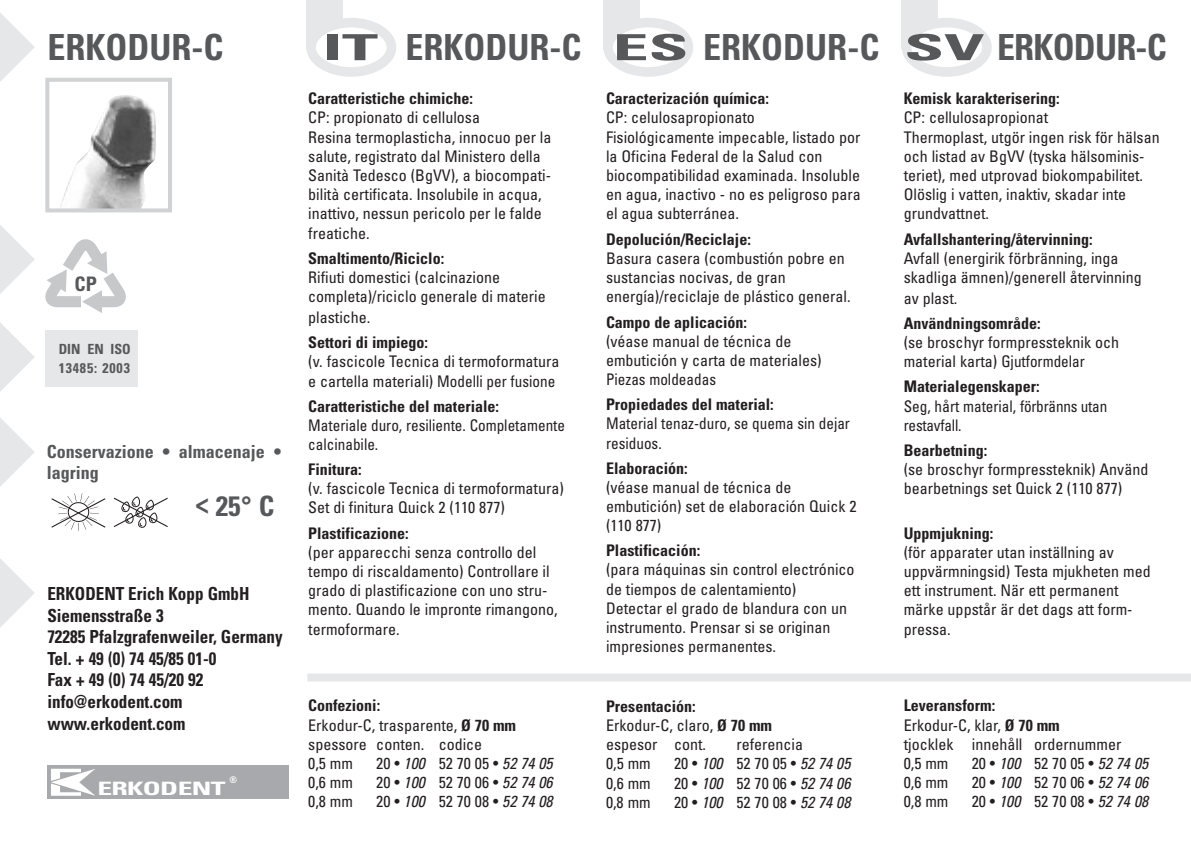
<style>
.page{position:relative;width:1191px;height:842px;background:#fff}
.page>*{position:absolute;margin:0;border:0;box-sizing:border-box;transform-origin:0 0}
.t1{font:700 condensed 36px "Univers";color:#57585a;scale:2 1}
.t2{font:700 condensed 36px "Univers";letter-spacing:-.02em;color:#57585a;scale:2 1}
.t3{font:700 condensed 36px "Univers";color:#57585a}
.t4{font:700 condensed 28px "Univers";color:#57585a}
.t5{font:700 condensed 20px "Univers";color:#57585a}
.t6{font:700 condensed 18.4px "Univers";letter-spacing:-.02em;color:#fff;scale:1.6 1}
.t7{font:700 condensed 18px/21.6px "Univers";color:#231f20;scale:.95 1}
.t8{font:700 condensed 18px/21.6px "Univers";color:#57585a}
.t9{font:condensed 16px/19.2px "Univers";color:#231f20}
.t10{font:700 condensed 16px "Univers";color:#231f20}
.t11{font:condensed 16px/19.2px "Univers";color:#231f20;scale:.95 1}
.t12{font:700 condensed 14px/19.6px "Univers";letter-spacing:.06em;color:#57585a}
.t13{font:700 condensed 9.2px "Univers";color:#fff}
.s1{font-weight:700}
.s2{font-style:italic}
</style>
<div class="page">
<div style="left:306px;top:0;width:36px;height:49px;background:#e6e7e9"></div>
<svg style="left:306px;top:18px;width:90px;height:59px"></svg>
<div style="left:603px;top:0;width:36px;height:49px;background:#e6e7e9"></div>
<svg style="left:603px;top:18px;width:90px;height:59px"></svg>
<div style="left:901px;top:0;width:37px;height:49px;background:#e6e7e9"></div>
<svg style="left:902px;top:18px;width:89px;height:59px"></svg>
<div style="left:307px;top:673px;width:884px;height:8px;background:#e6e7e9"></div>
<svg style="left:51px;top:493px;width:55px;height:38px"></svg>
<svg style="left:113px;top:497px;width:55px;height:31px"></svg>
<svg style="left:45px;top:239px;width:81px;height:74px"></svg>
<div style="left:47px;top:765px;width:242px;height:34px;background:#a8a9ad"></div>
<svg style="left:51px;top:769px;width:44px;height:27px"></svg>
<svg style="left:0;top:13px;width:35px;height:69px"></svg>
<svg style="left:0;top:559px;width:34px;height:68px"></svg>
<svg style="left:0;top:418px;width:35px;height:69px"></svg>
<svg style="left:0;top:225px;width:35px;height:69px"></svg>
<img style="left:60px;top:95px;width:96px;height:112px">
<div style="left:45px;top:78px;width:127px;height:134px;border:4px solid #d1d2d4"></div>
<svg style="left:0;top:323px;width:34px;height:68px"></svg>
<div style="left:45px;top:330px;width:93px;height:57px;background:#e6e7e9"></div>
<h1 class="t3" style="left:47px;top:34px;width:178px">ERKODUR-C</h1>
<p class="t5" style="left:75px;top:277px;width:24px">CP</p>
<p class="t12" style="left:59px;top:340px;width:74px">DIN EN ISO<br>13485: 2003</p>
<p class="t8" style="left:47px;top:442px;width:236px">Conservazione • almacenaje • lagring</p>
<h2 class="t4" style="left:195px;top:496px;width:81px">&lt; 25° C</h2>
<p class="t7" style="left:47px;top:584px;width:249px">ERKODENT Erich Kopp GmbH<br>Siemensstraße 3<br>72285 Pfalzgrafenweiler, Germany<br>Tel. + 49 (0) 74 45/85 01-0<br>Fax + 49 (0) 74 45/20 92 info@erkodent.com www.erkodent.com</p>
<p class="t13" style="left:229px;top:776px;width:9px">®</p>
<p class="t6" style="left:97px;top:782px;width:82px">ERKODENT</p>
<h1 class="t1" style="left:322px;top:34px;width:131px">IT ERKODUR-C</h1>
<h1 class="t1" style="left:612px;top:34px;width:135px">ES ERKODUR-C</h1>
<h1 class="t2" style="left:904px;top:34px;width:133px">SV ERKODUR-C</h1>
<p class="t10" style="left:308px;top:93px;width:166px">Caratteristiche chimiche:</p>
<p class="t9" style="left:308px;top:109px;width:245px">CP: propionato di cellulosa<br>Resina termoplasticha, innocuo per la salute, registrato dal Ministero della Sanità Tedesco (BgVV), a biocompati&shy;bilità certificata. Insolubile in acqua, inattivo, nessun pericolo per le falde freatiche.</p>
<p class="t10" style="left:308px;top:252px;width:138px">Smaltimento/Riciclo:</p>
<p class="t9" style="left:308px;top:269px;width:239px;line-height:20px">Rifiuti domestici (calcinazione completa)/riciclo generale di materie plastiche.</p>
<p class="t10" style="left:308px;top:337px;width:121px">Settori di impiego:</p>
<p class="t9" style="left:308px;top:353px;width:253px">(v. fascicole Tecnica di termoformatura e cartella materiali) Modelli per fusione</p>
<p class="t10" style="left:308px;top:400px;width:192px">Caratteristiche del materiale:</p>
<p class="t11" style="left:308px;top:417px;width:272px">Materiale duro, resiliente. Completamente calcinabile.</p>
<p class="t10" style="left:308px;top:463px;width:55px">Finitura:</p>
<p class="t9" style="left:308px;top:480px;width:257px">(v. fascicole Tecnica di termoformatura)<br>Set di finitura Quick 2 (110 877)</p>
<p class="t10" style="left:308px;top:527px;width:102px">Plastificazione:</p>
<p class="t9" style="left:308px;top:544px;width:251px">(per apparecchi senza controllo del tempo di riscaldamento) Controllare il grado di plastificazione con uno stru&shy;mento. Quando le impronte rimangono, termoformare.</p>
<p class="t9" style="left:308px;top:697px;width:209px"><span class="s1">Confezioni:<br></span>Erkodur-C, trasparente, <span class="s1">Ø 70 mm </span>spessore conten. codice<br>0,5 mm</p>
<p class="t9" style="left:376px;top:755px;width:178px">20 • <span class="s2">100</span> 52 70 05 • <span class="s2">52 74 05</span></p>
<p class="t9" style="left:308px;top:774px;width:46px">0,6 mm</p>
<p class="t9" style="left:376px;top:774px;width:178px">20 • <span class="s2">100</span> 52 70 06 • <span class="s2">52 74 06</span></p>
<p class="t9" style="left:308px;top:793px;width:46px">0,8 mm</p>
<p class="t9" style="left:376px;top:793px;width:178px">20 • <span class="s2">100</span> 52 70 08 • <span class="s2">52 74 08</span></p>
<p class="t10" style="left:606px;top:93px;width:164px">Caracterización química:</p>
<p class="t9" style="left:606px;top:109px;width:256px">CP: celulosapropionato Fisiológicamente impecable, listado por la Oficina Federal de la Salud con biocompatibilidad examinada. Insoluble en agua, inactivo - no es peligroso para el agua subterránea.</p>
<p class="t10" style="left:606px;top:233px;width:146px">Depolución/Reciclaje:</p>
<p class="t9" style="left:606px;top:250px;width:246px">Basura casera (combustión pobre en sustancias nocivas, de gran energía)/reciclaje de plástico general.</p>
<p class="t10" style="left:606px;top:316px;width:143px">Campo de aplicación:</p>
<p class="t9" style="left:606px;top:333px;width:217px">(véase manual de técnica de embutición y carta de materiales)<br>Piezas moldeadas</p>
<p class="t10" style="left:606px;top:399px;width:169px">Propiedades del material:</p>
<p class="t11" style="left:606px;top:415px;width:258px">Material tenaz-duro, se quema sin dejar residuos.</p>
<p class="t10" style="left:606px;top:462px;width:83px">Elaboración:</p>
<p class="t9" style="left:606px;top:479px;width:252px">(véase manual de técnica de embutición) set de elaboración Quick 2 (110 877)</p>
<p class="t10" style="left:606px;top:545px;width:96px">Plastificación:</p>
<p class="t9" style="left:606px;top:561px;width:250px">(para máquinas sin control electrónico de tiempos de calentamiento)<br>Detectar el grado de blandura con un instrumento. Prensar si se originan impresiones permanentes.</p>
<p class="t9" style="left:606px;top:698px;width:168px"><span class="s1">Presentación:<br></span>Erkodur-C, claro, <span class="s1">Ø 70 mm </span>espesor cont.</p>
<p class="t9" style="left:736px;top:736px;width:68px">referencia</p>
<p class="t9" style="left:606px;top:755px;width:46px">0,5 mm</p>
<p class="t9" style="left:674px;top:755px;width:178px">20 • <span class="s2">100</span> 52 70 05 • <span class="s2">52 74 05</span></p>
<p class="t9" style="left:606px;top:774px;width:46px">0,6 mm</p>
<p class="t9" style="left:674px;top:774px;width:178px">20 • <span class="s2">100</span> 52 70 06 • <span class="s2">52 74 06</span></p>
<p class="t9" style="left:606px;top:794px;width:46px">0,8 mm</p>
<p class="t9" style="left:674px;top:794px;width:178px">20 • <span class="s2">100</span> 52 70 08 • <span class="s2">52 74 08</span></p>
<p class="t10" style="left:903px;top:93px;width:157px">Kemisk karakterisering:</p>
<p class="t9" style="left:903px;top:109px;width:257px">CP: cellulosapropionat<br>Thermoplast, utgör ingen risk för hälsan och listad av BgVV (tyska hälsominis&shy;teriet), med utprovad biokompabilitet.<br>Olöslig i vatten, inaktiv, skadar inte grundvattnet.</p>
<p class="t10" style="left:903px;top:233px;width:191px">Avfallshantering/återvinning:</p>
<p class="t9" style="left:903px;top:249px;width:239px;line-height:20px">Avfall (energirik förbränning, inga skadliga ämnen)/generell återvinning av plast.</p>
<p class="t10" style="left:903px;top:317px;width:138px">Användningsområde:</p>
<p class="t9" style="left:903px;top:334px;width:217px">(se broschyr formpressteknik och material karta) Gjutformdelar</p>
<p class="t10" style="left:903px;top:381px;width:137px">Materialegenskaper:</p>
<p class="t11" style="left:903px;top:398px;width:216px">Seg, hårt material, förbränns utan restavfall.</p>
<p class="t10" style="left:903px;top:444px;width:85px">Bearbetning:</p>
<p class="t9" style="left:903px;top:461px;width:246px">(se broschyr formpressteknik) Använd bearbetnings set Quick 2 (110 877)</p>
<p class="t10" style="left:903px;top:527px;width:91px">Uppmjukning:</p>
<p class="t9" style="left:903px;top:544px;width:248px">(för apparater utan inställning av uppvärmningsid) Testa mjukheten med ett instrument. När ett permanent märke uppstår är det dags att form&shy;pressa.</p>
<p class="t9" style="left:903px;top:697px;width:219px"><span class="s1">Leveransform:<br></span>Erkodur-C, klar, <span class="s1">Ø 70 mm<br></span>tjocklek innehåll ordernummer<br>0,5 mm</p>
<p class="t9" style="left:971px;top:755px;width:178px">20 • <span class="s2">100</span> 52 70 05 • <span class="s2">52 74 05</span></p>
<p class="t9" style="left:903px;top:774px;width:46px">0,6 mm</p>
<p class="t9" style="left:971px;top:774px;width:178px">20 • <span class="s2">100</span> 52 70 06 • <span class="s2">52 74 06</span></p>
<p class="t9" style="left:903px;top:793px;width:46px">0,8 mm</p>
<p class="t9" style="left:971px;top:793px;width:178px">20 • <span class="s2">100</span> 52 70 08 • <span class="s2">52 74 08</span></p>
</div>
